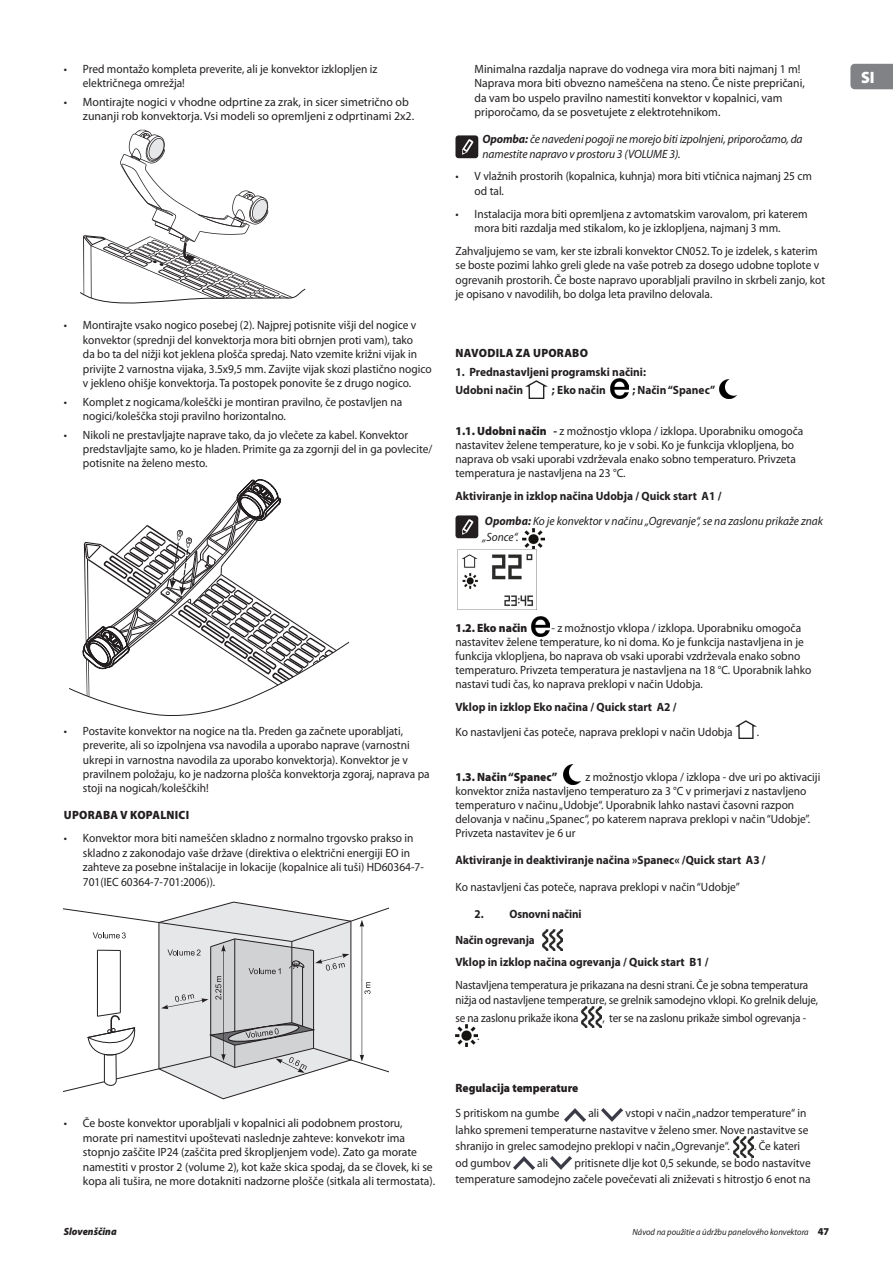
<style>
.page{position:relative;width:893px;height:1263px;background:#fff}
.page>*{position:absolute;margin:0;border:0;box-sizing:border-box;transform-origin:0 0}
.t1{font:900 16.5px "Myriad Pro";color:#fff;scale:.95 1}
.t2{font:12px/14.4px "Myriad Pro";color:#231f20;scale:.95 1}
.t3{font:12px/14.4px "Myriad Pro";color:#231f20}
.t4{font:700 12px "Myriad Pro";color:#231f20;scale:.95 1}
.t5{font:12px/14.4px "Myriad Pro";color:#231f20;scale:.93 1}
.t6{font:italic 12px/14.4px "Myriad Pro";letter-spacing:-.01em;color:#231f20;scale:.96 1}
.t7{font:italic 12px/16.5px "Myriad Pro";letter-spacing:-.01em;color:#231f20;scale:.95 1}
.t8{font:900 12px "Myriad Pro";color:#231f20;scale:.95 1}
.t9{font:900 12px "Myriad Pro";letter-spacing:.02em;color:#231f20;scale:.95 1}
.t10{font:700 12px "Myriad Pro";color:#231f20;scale:.93 1}
.t11{font:italic 900 10.5px "Myriad Pro";color:#231f20;scale:.95 1}
.t12{font:italic 9px "Myriad Pro";color:#231f20;scale:.95 1}
.s1{font-weight:700}
.s2{font-weight:900}
.s3{font-weight:900;font-style:normal;font-size:10.5px}
</style>
<div class="page">
<svg style="left:850px;top:64px;width:43px;height:25px"></svg>
<svg style="left:80px;top:130px;width:226px;height:174px"></svg>
<svg style="left:69px;top:479px;width:281px;height:237px"></svg>
<svg style="left:64px;top:901px;width:324px;height:198px"></svg>
<div style="left:455px;top:135px;width:23px;height:23px;background:#231f20;border-radius:3px"></div>
<svg style="left:462px;top:139px;width:12px;height:16px"></svg>
<img style="left:526px;top:381px;width:21px;height:18px">
<img style="left:610px;top:379px;width:18px;height:20px">
<img style="left:719px;top:379px;width:17px;height:19px">
<div style="left:455px;top:515px;width:23px;height:23px;background:#231f20;border-radius:3px"></div>
<svg style="left:462px;top:519px;width:12px;height:16px"></svg>
<img style="left:523px;top:529px;width:21px;height:20px">
<img style="left:457px;top:549px;width:80px;height:60px">
<img style="left:531px;top:617px;width:19px;height:20px">
<img style="left:735px;top:720px;width:22px;height:18px">
<img style="left:564px;top:765px;width:17px;height:19px">
<img style="left:542px;top:929px;width:20px;height:22px">
<img style="left:582px;top:1006px;width:20px;height:22px">
<img style="left:456px;top:1025px;width:21px;height:21px">
<img style="left:565px;top:1108px;width:21px;height:13px">
<img style="left:602px;top:1108px;width:21px;height:13px">
<img style="left:733px;top:1136px;width:20px;height:21px">
<img style="left:514px;top:1156px;width:21px;height:13px">
<img style="left:551px;top:1156px;width:21px;height:13px">
<p class="t2" style="left:83px;top:62px;width:311px;text-indent:-19px">• Pred montažo kompleta preverite, ali je konvektor izklopljen iz električnega omrežja!</p>
<p class="t3" style="left:83px;top:95px;width:333px;text-indent:-19px">• Montirajte nogici v vhodne odprtine za zrak, in sicer simetrično ob zunanji rob konvektorja. Vsi modeli so opremljeni z odprtinami 2х2.</p>
<p class="t2" style="left:83px;top:318px;width:369px;text-indent:-19px">• Montirajte vsako nogico posebej (2). Najprej potisnite višji del nogice v konvektor (sprednji del konvektorja mora biti obrnjen proti vam), tako<br>da bo ta del nižji kot jeklena plošča spredaj. Nato vzemite križni vijak in privijte 2 varnostna vijaka, 3.5x9,5 mm. Zavijte vijak skozi plastično nogico v jekleno ohišje konvektorja. Ta postopek ponovite še z drugo nogico.</p>
<p class="t2" style="left:83px;top:395px;width:338px;text-indent:-19px">• Komplet z nogicama/koleščki je montiran pravilno, če postavljen na nogici/koleščka stoji pravilno horizontalno.</p>
<p class="t2" style="left:83px;top:428px;width:369px;text-indent:-19px">• Nikoli ne prestavljajte naprave tako, da jo vlečete za kabel. Konvektor predstavljajte samo, ko je hladen. Primite ga za zgornji del in ga povlecite/ potisnite na želeno mesto.</p>
<p class="t3" style="left:475px;top:62px;width:332px">Minimalna razdalja naprave do vodnega vira mora biti najmanj 1 m!<br>Naprava mora biti obvezno nameščena na steno. Če niste prepričani, da vam bo uspelo pravilno namestiti konvektor v kopalnici, vam priporočamo, da se posvetujete z elektrotehnikom.</p>
<p class="t6" style="left:482px;top:132px;width:335px"><span class="s1">Opomba:</span> če navedeni pogoji ne morejo biti izpolnjeni, priporočamo, da namestite napravo v prostoru 3 (VOLUME 3).</p>
<p class="t2" style="left:475px;top:169px;width:357px;text-indent:-19px">• V vlažnih prostorih (kopalnica, kuhnja) mora biti vtičnica najmanj 25 cm od tal.</p>
<p class="t2" style="left:475px;top:207px;width:352px;text-indent:-19px">• Instalacija mora biti opremljena z avtomatskim varovalom, pri katerem mora biti razdalja med stikalom, ko je izklopljena, najmanj 3 mm.</p>
<p class="t2" style="left:455px;top:244px;width:391px">Zahvaljujemo se vam, ker ste izbrali konvektor CN052. To je izdelek, s katerim se boste pozimi lahko greli glede na vaše potreb za dosego udobne toplote v ogrevanih prostorih. Če boste napravo uporabljali pravilno in skrbeli zanjo, kot je opisano v navodilih, bo dolga leta pravilno delovala.</p>
<p class="t9" style="left:456px;top:346px;width:141px">NAVODILA ZA UPORABO</p>
<p class="t4" style="left:455px;top:365px;width:202px">1. Prednastavljeni programski načini:</p>
<p class="t4" style="left:455px;top:383px;width:73px">Udobni način</p>
<p class="t4" style="left:552px;top:383px;width:58px">; Eko način</p>
<p class="t4" style="left:632px;top:383px;width:89px">; Način “Spanec”</p>
<p class="t2" style="left:455px;top:424px;width:368px"><span class="s2">1.1. Udobni način</span> <span class="s1">-</span> z možnostjo vklopa / izklopa. Uporabniku omogoča nastavitev želene temperature, ko je v sobi. Ko je funkcija vklopljena, bo naprava ob vsaki uporabi vzdrževala enako sobno temperaturo. Privzeta temperatura je nastavljena na 23 °C.</p>
<p class="t4" style="left:455px;top:489px;width:281px">Aktiviranje in izklop načina Udobja / Quick start A1 /</p>
<p class="t7" style="left:482px;top:513px;width:360px"><span class="s1">Opomba:</span> Ko je konvektor v načinu „Ogrevanje“, se na zaslonu prikaže znak „Sonce“.</p>
<p class="t2" style="left:83px;top:724px;width:366px;text-indent:-19px">• Postavite konvektor na nogice na tla. Preden ga začnete uporabljati, preverite, ali so izpolnjena vsa navodila a uporabo naprave (varnostni ukrepi in varnostna navodila za uporabo konvektorja). Konvektor je v pravilnem položaju, ko je nadzorna plošča konvektorja zgoraj, naprava pa stoji na nogicah/koleščkih!</p>
<p class="t9" style="left:64px;top:809px;width:133px">UPORABA V KOPALNICI</p>
<p class="t2" style="left:83px;top:831px;width:360px;text-indent:-19px">• Konvektor mora biti nameščen skladno z normalno trgovsko prakso in skladno z zakonodajo vaše države (direktiva o električni energiji EO in zahteve za posebne inštalacije in lokacije (kopalnice ali tuši) HD60364-7- 701(IEC 60364-7-701:2006)).</p>
<p class="t3" style="left:83px;top:1116px;width:354px;text-indent:-19px">• Če boste konvektor uporabljali v kopalnici ali podobnem prostoru, morate pri namestitvi upoštevati naslednje zahteve: konvekotr ima stopnjo zaščite IP24 (zaščita pred škropljenjem vode). Zato ga morate namestiti v prostor 2 (volume 2), kot kaže skica spodaj, da se človek, ki se kopa ali tušira, ne more dotakniti nadzorne plošče (sitkala ali termostata).</p>
<p class="t8" style="left:455px;top:621px;width:77px">1.2. Eko način</p>
<p class="t2" style="left:455px;top:621px;width:376px;text-indent:96px">- z možnostjo vklopa / izklopa. Uporabniku omogoča nastavitev želene temperature, ko ni doma. Ko je funkcija nastavljena in je funkcija vklopljena, bo naprava ob vsaki uporabi vzdrževala enako sobno temperaturo. Privzeta temperatura je nastavljena na 18 °C. Uporabnik lahko nastavi tudi čas, ko naprava preklopi v način Udobja.</p>
<p class="t4" style="left:455px;top:700px;width:234px">Vklop in izklop Eko načina / Quick start A2 /</p>
<p class="t2" style="left:455px;top:725px;width:293px">Ko nastavljeni čas poteče, naprava preklopi v način Udobja</p>
<p class="t2" style="left:757px;top:725px;width:4px">.</p>
<p class="t8" style="left:455px;top:770px;width:109px">1.3. Način “Spanec”</p>
<p class="t2" style="left:455px;top:770px;width:386px;text-indent:130px">z možnostjo vklopa / izklopa - dve uri po aktivaciji konvektor zniža nastavljeno temperaturo za 3 °C v primerjavi z nastavljeno temperaturo v načinu „Udobje“. Uporabnik lahko nastavi časovni razpon delovanja v načinu „Spanec“, po katerem naprava preklopi v način “Udobje”.<br>Privzeta nastavitev je 6 ur</p>
<p class="t4" style="left:455px;top:853px;width:328px">Aktiviranje in deaktiviranje načina »Spanec« /Quick start A3 /</p>
<p class="t2" style="left:455px;top:880px;width:301px">Ko nastavljeni čas poteče, naprava preklopi v način “Udobje”</p>
<p class="t10" style="left:475px;top:907px;width:117px">2. Osnovni načini</p>
<p class="t10" style="left:455px;top:933px;width:87px">Način ogrevanja</p>
<p class="t4" style="left:455px;top:956px;width:268px">Vklop in izklop načina ogrevanja / Quick start B1 /</p>
<p class="t5" style="left:455px;top:978px;width:391px">Nastavljena temperatura je prikazana na desni strani. Če je sobna temperatura nižja od nastavljene temperature, se grelnik samodejno vklopi. Ko grelnik deluje,</p>
<p class="t5" style="left:455px;top:1011px;width:134px">se na zaslonu prikaže ikona</p>
<p class="t5" style="left:602px;top:1011px;width:220px">, ter se na zaslonu prikaže simbol ogrevanja -</p>
<p class="t5" style="left:477px;top:1029px;width:4px">.</p>
<p class="t8" style="left:455px;top:1081px;width:131px">Regulacija temperature</p>
<p class="t2" style="left:455px;top:1106px;width:111px">S pritiskom na gumbe</p>
<p class="t2" style="left:588px;top:1106px;width:13px">ali</p>
<p class="t2" style="left:455px;top:1105px;width:373px;line-height:16.5px;text-indent:170px">vstopi v način „nadzor temperature“ in lahko spremeni temperaturne nastavitve v želeno smer. Nove nastavitve se shranijo in grelec samodejno preklopi v način „Ogrevanje“.</p>
<p class="t2" style="left:754px;top:1139px;width:50px">. Če kateri</p>
<p class="t2" style="left:455px;top:1155px;width:375px;line-height:16.5px;text-align:right">pritisnete dlje kot 0,5 sekunde, se bodo nastavitve<br>temperature samodejno začele povečevati ali zniževati s hitrostjo 6 enot na</p>
<p class="t2" style="left:455px;top:1156px;width:60px">od gumbov</p>
<p class="t2" style="left:537px;top:1156px;width:13px">ali</p>
<p class="t11" style="left:64px;top:1226px;width:57px">Slovenščina</p>
<p class="t12" style="left:632px;top:1227px;width:209px">Návod na použitie a údržbu panelového konvektora <span class="s3">47</span></p>
<h1 class="t1" style="left:861px;top:68px;width:16px">SI</h1>
</div>
